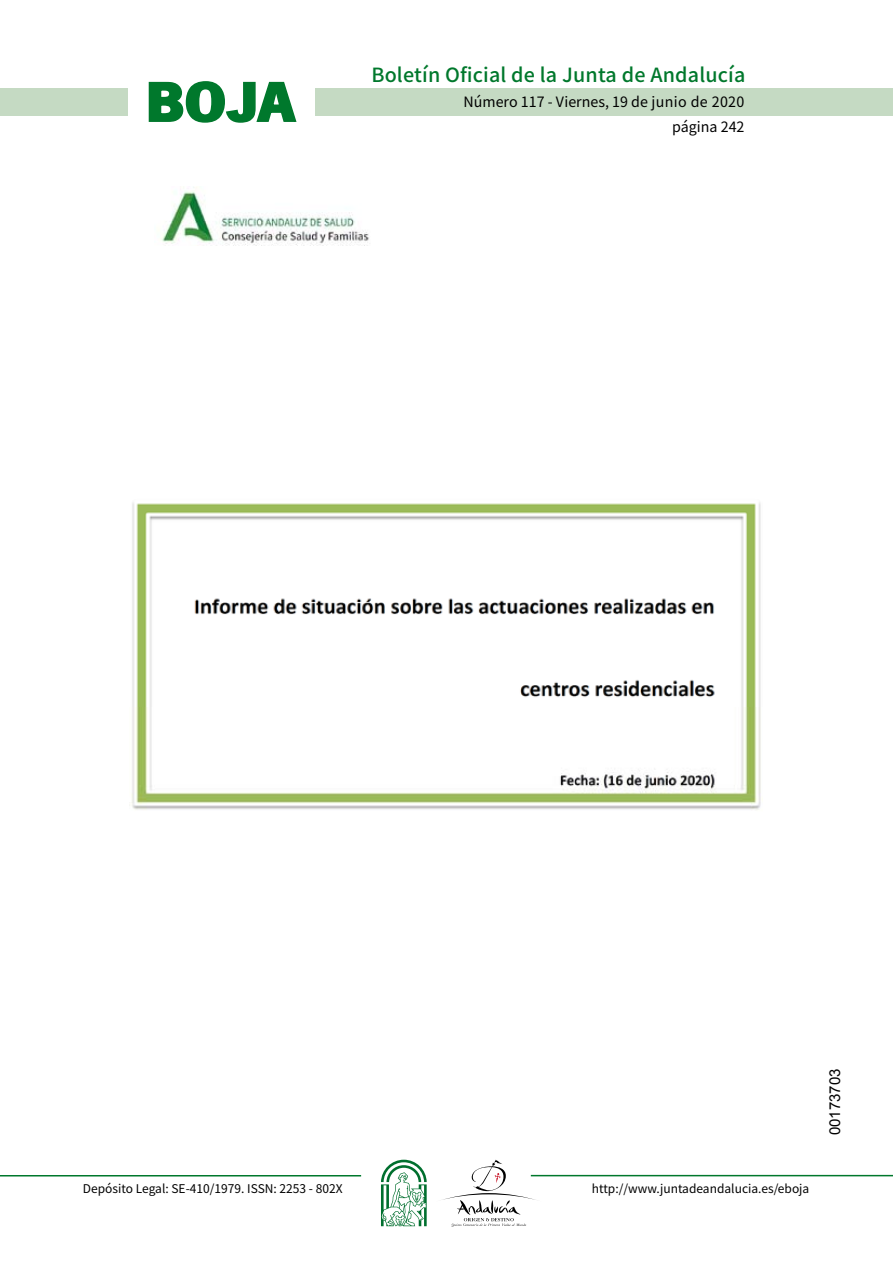
<style>
.page{position:relative;width:893px;height:1263px;background:#fff}
.page>*{position:absolute;margin:0;border:0;box-sizing:border-box;transform-origin:0 0}
.t1{font:700 57.75px "News Got T";color:#00782c;scale:1.14 1}
.t2{font:500 19.5px "Noto Sans HK";letter-spacing:.01em;color:#00782c}
.t3{font:15px "Arial";color:#000}
.t4{font:14.25px/24.5px "Noto Sans HK";color:#000;text-align:right}
.t5{font:12px "Noto Sans HK";color:#000}
</style>
<div class="page">
<div style="left:315px;top:88px;width:577px;height:28px;background:#c5dac3"></div>
<div style="left:0;top:88px;width:128px;height:28px;background:#c5dac3"></div>
<hr style="left:0;top:1175px;width:361px;height:2px;background:#00782c">
<hr style="left:531px;top:1175px;width:361px;height:1px;background:#00782c">
<svg style="left:148px;top:81px;width:149px;height:42px"></svg>
<svg style="left:442px;top:1160px;width:100px;height:67px"></svg>
<svg style="left:381px;top:1160px;width:45px;height:66px"></svg>
<img style="left:161px;top:187px;width:208px;height:59px">
<img style="left:129px;top:502px;width:632px;height:308px">
<h1 class="t1" style="left:145px;top:68px;width:133px">BOJA</h1>
<h2 class="t2" style="left:371px;top:64px;width:375px">Boletín Oficial de la Junta de Andalucía</h2>
<p class="t4" style="left:463px;top:90px;width:282px">Número 117 - Viernes, 19 de junio de 2020 página 242</p>
<p class="t5" style="left:83px;top:1181px;width:261px">Depósito Legal: SE-410/1979. ISSN: 2253 - 802X</p>
<p class="t5" style="left:592px;top:1181px;width:219px">http://www.juntadeandalucia.es/eboja</p>
<p class="t3" style="left:825px;top:1135px;width:68px;rotate:-90deg">00173703</p>
</div>
